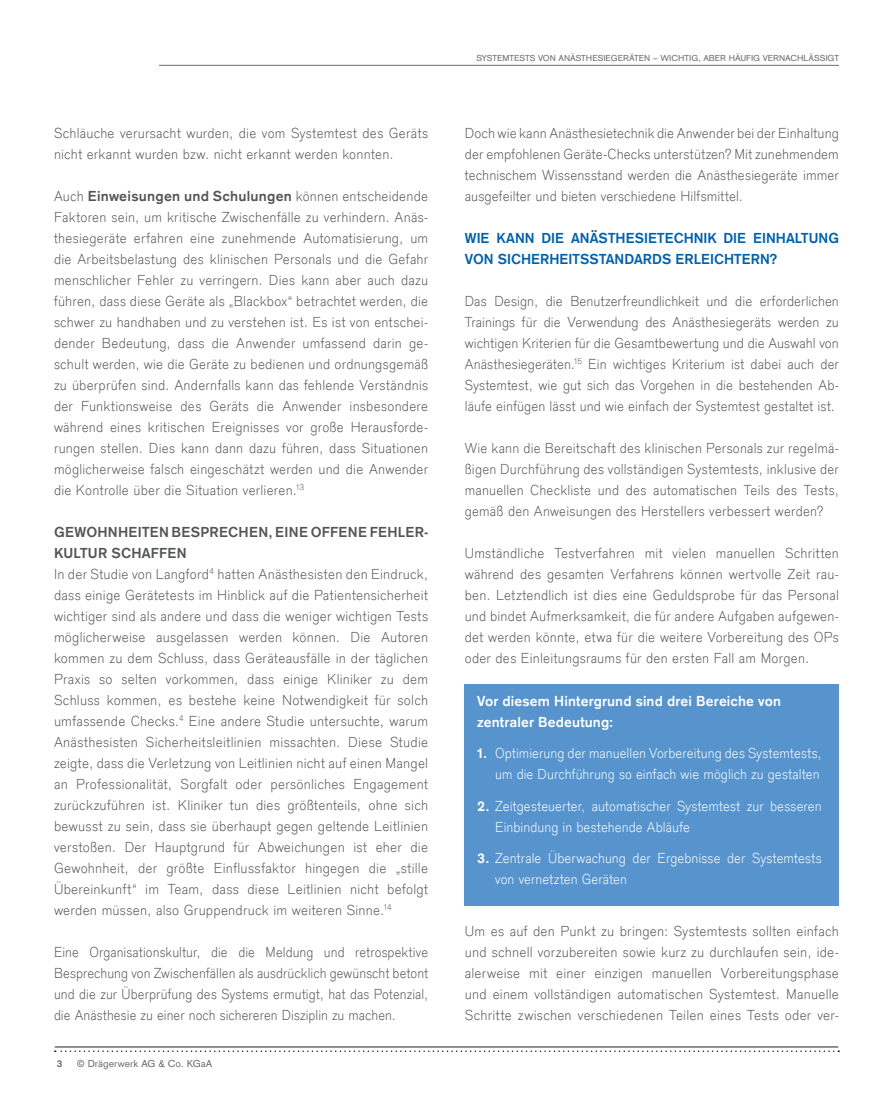
<style>
.page{position:relative;width:893px;height:1106px;background:#fff}
.page>*{position:absolute;margin:0;border:0;box-sizing:border-box;transform-origin:0 0}
.t1{font:300 15px/21px "Draeger Sans";letter-spacing:.015em;color:#545557;text-align:justify}
.t2{font:300 15px/21px "Draeger Sans";letter-spacing:.005em;color:#fff}
.t3{font:700 15px/21px "Draeger Sans";color:#0161aa}
.t4{font:700 15px/21px "Draeger Sans";letter-spacing:.005em;color:#fff}
.t5{font:10.5px "Draeger Sans";color:#6c6d70}
.t6{font:700 10.5px "Draeger Sans";color:#6c6d70}
.t7{font:9px "Draeger Sans";color:#6c6d70}
.s1{font-weight:700}
</style>
<div class="page">
<hr style="left:159px;top:65px;width:680px;height:1px;background:#6c6d70">
<hr style="left:55px;top:1046px;width:783px;height:1px;background:#231f20">
<svg style="left:55px;top:1050px;width:784px;height:2px"></svg>
<div style="left:465px;top:684px;width:374px;height:222px;background:#5794ce"></div>
<p class="t1" style="left:54px;top:122px;width:376px">Schläuche verursacht wurden, die vom Systemtest des Geräts nicht erkannt wurden bzw. nicht erkannt werden konnten.</p>
<p class="t1" style="left:54px;top:185px;width:376px">Auch <span class="s1">Einweisungen und Schulungen</span> können entscheidende Faktoren sein, um kritische Zwischenfälle zu verhindern. Anäs&shy;thesiegeräte erfahren eine zunehmende Automatisierung, um die Arbeitsbelastung des klinischen Personals und die Gefahr menschlicher Fehler zu verringern. Dies kann aber auch dazu führen, dass diese Geräte als „Blackbox“ betrachtet werden, die schwer zu handhaben und zu verstehen ist. Es ist von entschei&shy;dender Bedeutung, dass die Anwender umfassend darin ge&shy;schult werden, wie die Geräte zu bedienen und ordnungsgemäß zu überprüfen sind. Andernfalls kann das fehlende Verständnis der Funktionsweise des Geräts die Anwender insbesondere während eines kritischen Ereignisses vor große Herausforde&shy;rungen stellen. Dies kann dann dazu führen, dass Situationen möglicherweise falsch eingeschätzt werden und die Anwender die Kontrolle über die Situation verlieren.<sup>13</sup></p>
<p class="t1" style="left:54px;top:521px;width:376px;text-align:left"><span class="s1">GEWOHNHEITEN BESPRECHEN, EINE OFFENE FEHLER-KULTUR SCHAFFEN<br></span>In der Studie von Langford<sup>4</sup> hatten Anästhesisten den Eindruck, dass einige Gerätetests im Hinblick auf die Patientensicherheit wichtiger sind als andere und dass die weniger wichtigen Tests möglicherweise ausgelassen werden können. Die Autoren kommen zu dem Schluss, dass Geräteausfälle in der täglichen Praxis so selten vorkommen, dass einige Kliniker zu dem Schluss kommen, es bestehe keine Notwendigkeit für solch umfassende Checks.<sup>4</sup> Eine andere Studie untersuchte, warum Anästhesisten Sicherheitsleitlinien missachten. Diese Studie zeigte, dass die Verletzung von Leitlinien nicht auf einen Mangel an Professionalität, Sorgfalt oder persönliches Engagement zurückzuführen ist. Kliniker tun dies größtenteils, ohne sich bewusst zu sein, dass sie überhaupt gegen geltende Leitlinien verstoßen. Der Hauptgrund für Abweichungen ist eher die Gewohnheit, der größte Einflussfaktor hingegen die „stille Übereinkunft“ im Team, dass diese Leitlinien nicht befolgt werden müssen, also Gruppendruck im weiteren Sinne.<sup>14</sup></p>
<p class="t1" style="left:54px;top:941px;width:376px">Eine Organisationskultur, die die Meldung und retrospektive Besprechung von Zwischenfällen als ausdrücklich gewünscht betont und die zur Überprüfung des Systems ermutigt, hat das Potenzial, die Anästhesie zu einer noch sichereren Disziplin zu machen.</p>
<p class="t6" style="left:57px;top:1056px;width:7px">3</p>
<p class="t5" style="left:77px;top:1056px;width:137px">© Drägerwerk AG &amp; Co. KGaA</p>
<p class="t7" style="left:476px;top:52px;width:364px">SYSTEMTESTS VON ANÄSTHESIEGERÄTEN – WICHTIG, ABER HÄUFIG VERNACHLÄSSIGT</p>
<p class="t1" style="left:465px;top:122px;width:376px">Doch wie kann Anästhesietechnik die Anwender bei der Einhaltung der empfohlenen Geräte-Checks unterstützen? Mit zunehmendem technischem Wissensstand werden die Anästhesiegeräte immer ausgefeilter und bieten verschiedene Hilfsmittel.</p>
<p class="t3" style="left:465px;top:227px;width:376px">WIE KANN DIE ANÄSTHESIETECHNIK DIE EINHALTUNG<br>VON SICHERHEITSSTANDARDS ERLEICHTERN?</p>
<p class="t1" style="left:465px;top:290px;width:376px">Das Design, die Benutzerfreundlichkeit und die erforderlichen Trainings für die Verwendung des Anästhesiegeräts werden zu wichtigen Kriterien für die Gesamtbewertung und die Auswahl von Anästhesiegeräten.<sup>15</sup> Ein wichtiges Kriterium ist dabei auch der Systemtest, wie gut sich das Vorgehen in die bestehenden Ab&shy;läufe einfügen lässt und wie einfach der Systemtest gestaltet ist.</p>
<p class="t1" style="left:465px;top:437px;width:376px">Wie kann die Bereitschaft des klinischen Personals zur regelmä&shy;ßigen Durchführung des vollständigen Systemtests, inklusive der manuellen Checkliste und des automatischen Teils des Tests, gemäß den Anweisungen des Herstellers verbessert werden?</p>
<p class="t1" style="left:465px;top:542px;width:376px">Umständliche Testverfahren mit vielen manuellen Schritten während des gesamten Verfahrens können wertvolle Zeit rau&shy;ben. Letztendlich ist dies eine Geduldsprobe für das Personal und bindet Aufmerksamkeit, die für andere Aufgaben aufgewen&shy;det werden könnte, etwa für die weitere Vorbereitung des OPs oder des Einleitungsraums für den ersten Fall am Morgen.</p>
<p class="t4" style="left:477px;top:689px;width:305px">Vor diesem Hintergrund sind drei Bereiche von zentraler Bedeutung:</p>
<p class="t2" style="left:477px;top:742px;width:346px;text-align:right"><span class="s1">1.</span> Optimierung der manuellen Vorbereitung des Systemtests, um die Durchführung so einfach wie möglich zu gestalten</p>
<p class="t2" style="left:495px;top:794px;width:328px;text-indent:-18px"><span class="s1">2.</span> Zeitgesteuerter, automatischer Systemtest zur besseren<br>Einbindung in bestehende Abläufe</p>
<p class="t2" style="left:495px;top:847px;width:328px;text-indent:-18px"><span class="s1">3.</span> Zentrale Überwachung der Ergebnisse der Systemtests von vernetzten Geräten</p>
<p class="t1" style="left:465px;top:920px;width:376px">Um es auf den Punkt zu bringen: Systemtests sollten einfach und schnell vorzubereiten sowie kurz zu durchlaufen sein, ide&shy;alerweise mit einer einzigen manuellen Vorbereitungsphase und einem vollständigen automatischen Systemtest. Manuelle Schritte zwischen verschiedenen Teilen eines Tests oder ver-</p>
</div>
